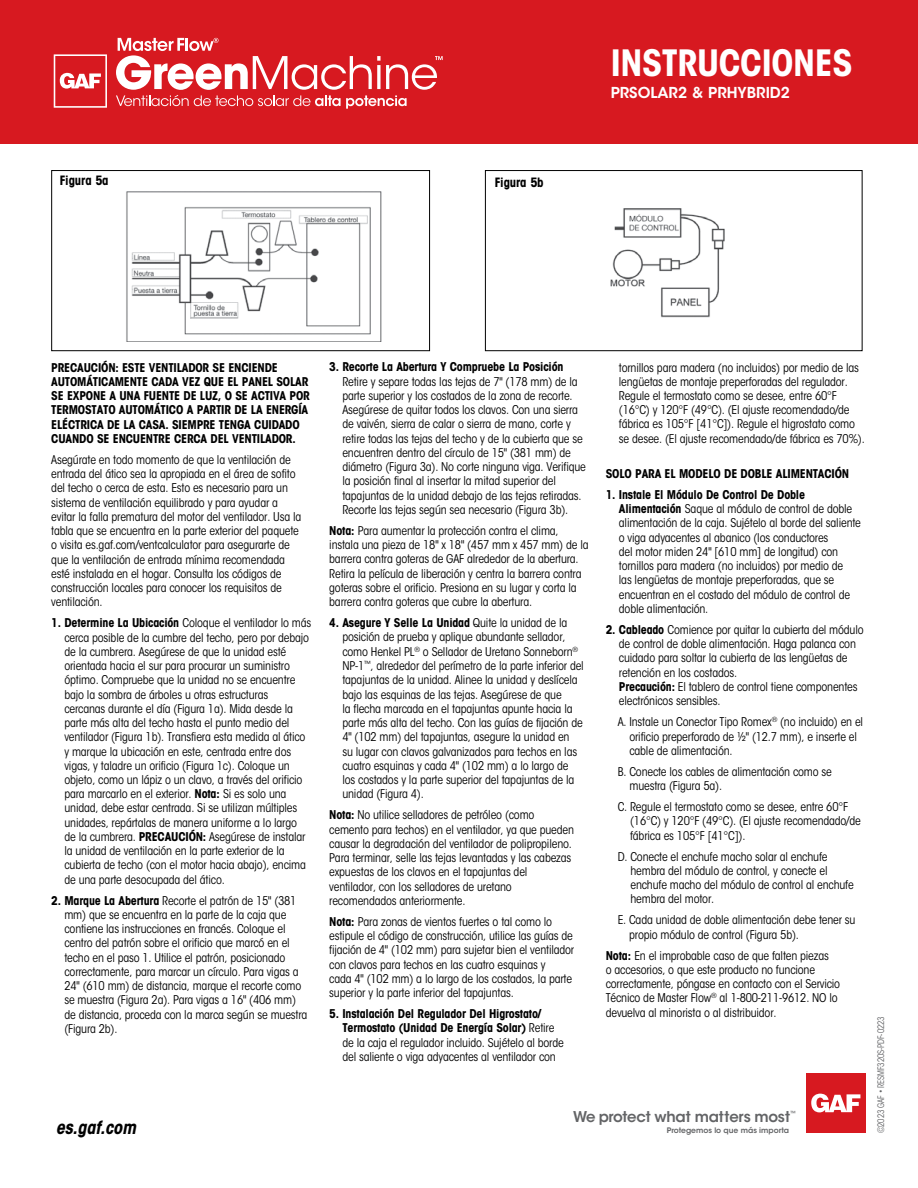
<style>
.page{position:relative;width:918px;height:1188px;background:#fff}
.page>*{position:absolute;margin:0;border:0;box-sizing:border-box;transform-origin:0 0}
.t1{font:700 condensed 36px "ITC Avant Garde Std";letter-spacing:-.01em;color:#fff}
.t2{font:italic 700 condensed 18px "ITC Avant Garde Std";color:#000}
.t3{font:600 15px "ITC Avant Garde Std";color:#fff}
.t4{font:600 14.85px "ITC Avant Garde Std";letter-spacing:-.02em;color:#636466}
.t5{font:700 condensed 12.75px "ITC Avant Garde Std";letter-spacing:-.01em;color:#000}
.t6{font:condensed 12px/14.2px "ITC Avant Garde Std";letter-spacing:-.015em;color:#000}
.t7{font:700 condensed 12px/14.2px "ITC Avant Garde Std";letter-spacing:-.015em;color:#000}
.t8{font:condensed 9px "ITC Avant Garde Std";letter-spacing:-.015em;color:#636466;scale:.93 1}
.t9{font:600 7.65px "ITC Avant Garde Std";color:#636466}
.t10{font:500 5.7px "ITC Avant Garde Std";color:#636466}
.s1{font-weight:700}
</style>
<div class="page">
<div style="left:0;top:0;width:918px;height:144px;background:#d71920"></div>
<div style="left:806px;top:1073px;width:60px;height:60px;background:#d71920"></div>
<svg style="left:811px;top:1094px;width:49px;height:19px"></svg>
<div style="left:51px;top:170px;width:379px;height:181px;border:1px solid #000"></div>
<div style="left:485px;top:170px;width:378px;height:181px;border:1px solid #000"></div>
<svg style="left:116px;top:38px;width:327px;height:71px"></svg>
<svg style="left:54px;top:54px;width:53px;height:54px"></svg>
<img style="left:126px;top:191px;width:256px;height:150px">
<img style="left:610px;top:208px;width:115px;height:110px">
<p class="t5" style="left:60px;top:172px;width:50px">Figura 5a</p>
<p class="t5" style="left:495px;top:174px;width:50px">Figura 5b</p>
<h1 class="t1" style="left:611px;top:40px;width:243px">INSTRUCCIONES</h1>
<p class="t3" style="left:611px;top:83px;width:181px">PRSOLAR2 &amp; PRHYBRID2</p>
<p class="t7" style="left:51px;top:360px;width:260px">PRECAUCIÓN: ESTE VENTILADOR SE ENCIENDE AUTOMÁTICAMENTE CADA VEZ QUE EL PANEL SOLAR SE EXPONE A UNA FUENTE DE LUZ, O SE ACTIVA POR TERMOSTATO AUTOMÁTICO A PARTIR DE LA ENERGÍA ELÉCTRICA DE LA CASA. SIEMPRE TENGA CUIDADO CUANDO SE ENCUENTRE CERCA DEL VENTILADOR.</p>
<p class="t6" style="left:51px;top:452px;width:252px">Asegúrate en todo momento de que la ventilación de entrada del ático sea la apropiada en el área de sofito del techo o cerca de esta. Esto es necesario para un sistema de ventilación equilibrado y para ayudar a evitar la falla prematura del motor del ventilador. Usa la tabla que se encuentra en la parte exterior del paquete o visita es.gaf.com/ventcalculator para asegurarte de que la ventilación de entrada mínima recomendada esté instalada en el hogar. Consulta los códigos de construcción locales para conocer los requisitos de ventilación.</p>
<p class="t6" style="left:64px;top:616px;width:248px;text-indent:-13px"><span class="s1">1. Determine La Ubicación</span> Coloque el ventilador lo más cerca posible de la cumbre del techo, pero por debajo de la cumbrera. Asegúrese de que la unidad esté orientada hacia el sur para procurar un suministro óptimo. Compruebe que la unidad no se encuentre bajo la sombra de árboles u otras estructuras cercanas durante el día (Figura 1a). Mida desde la parte más alta del techo hasta el punto medio del ventilador (Figura 1b). Transfiera esta medida al ático y marque la ubicación en este, centrada entre dos vigas, y taladre un orificio (Figura 1c). Coloque un objeto, como un lápiz o un clavo, a través del orificio para marcarlo en el exterior. <span class="s1">Nota:</span> Si es solo una unidad, debe estar centrada. Si se utilizan múltiples unidades, repártalas de manera uniforme a lo largo de la cumbrera. <span class="s1">PRECAUCIÓN:</span> Asegúrese de instalar la unidad de ventilación en la parte exterior de la cubierta de techo (con el motor hacia abajo), encima de una parte desocupada del ático.</p>
<p class="t6" style="left:64px;top:893px;width:244px;text-indent:-13px"><span class="s1">2. Marque La Abertura</span> Recorte el patrón de 15" (381 mm) que se encuentra en la parte de la caja que contiene las instrucciones en francés. Coloque el centro del patrón sobre el orificio que marcó en el techo en el paso 1. Utilice el patrón, posicionado correctamente, para marcar un círculo. Para vigas a 24" (610 mm) de distancia, marque el recorte como se muestra (Figura 2a). Para vigas a 16" (406 mm) de distancia, proceda con la marca según se muestra (Figura 2b).</p>
<h2 class="t2" style="left:56px;top:1116px;width:82px">es.gaf.com</h2>
<p class="t7" style="left:329px;top:360px;width:236px">3. Recorte La Abertura Y Compruebe La Posición</p>
<p class="t6" style="left:342px;top:374px;width:245px">Retire y separe todas las tejas de 7" (178 mm) de la parte superior y los costados de la zona de recorte.<br>Asegúrese de quitar todos los clavos. Con una sierra de vaivén, sierra de calar o sierra de mano, corte y retire todas las tejas del techo y de la cubierta que se encuentren dentro del círculo de 15" (381 mm) de diámetro (Figura 3a). No corte ninguna viga. Verifique la posición final al insertar la mitad superior del tapajuntas de la unidad debajo de las tejas retiradas.<br>Recorte las tejas según sea necesario (Figura 3b).</p>
<p class="t6" style="left:329px;top:523px;width:261px"><span class="s1">Nota:</span> Para aumentar la protección contra el clima, instala una pieza de 18" x 18" (457 mm x 457 mm) de la barrera contra goteras de GAF alrededor de la abertura.<br>Retira la película de liberación y centra la barrera contra goteras sobre el orificio. Presiona en su lugar y corta la barrera contra goteras que cubre la abertura.</p>
<p class="t6" style="left:342px;top:616px;width:243px;text-indent:-13px"><span class="s1">4. Asegure Y Selle La Unidad</span> Quite la unidad de la posición de prueba y aplique abundante sellador, como Henkel PL<sup>®</sup> o Sellador de Uretano Sonneborn<sup>® </sup>NP-1<sup>™</sup>, alrededor del perímetro de la parte inferior del tapajuntas de la unidad. Alinee la unidad y deslícela bajo las esquinas de las tejas. Asegúrese de que<br>la flecha marcada en el tapajuntas apunte hacia la parte más alta del techo. Con las guías de fijación de 4" (102 mm) del tapajuntas, asegure la unidad en<br>su lugar con clavos galvanizados para techos en las cuatro esquinas y cada 4" (102 mm) a lo largo de los costados y la parte superior del tapajuntas de la unidad (Figura 4).</p>
<p class="t6" style="left:329px;top:808px;width:246px"><span class="s1">Nota:</span> No utilice selladores de petróleo (como cemento para techos) en el ventilador, ya que pueden causar la degradación del ventilador de polipropileno.<br>Para terminar, selle las tejas levantadas y las cabezas expuestas de los clavos en el tapajuntas del ventilador, con los selladores de uretano recomendados anteriormente.</p>
<p class="t6" style="left:329px;top:914px;width:246px"><span class="s1">Nota:</span> Para zonas de vientos fuertes o tal como lo estipule el código de construcción, utilice las guías de fijación de 4" (102 mm) para sujetar bien el ventilador con clavos para techos en las cuatro esquinas y<br>cada 4" (102 mm) a lo largo de los costados, la parte superior y la parte inferior del tapajuntas.</p>
<p class="t6" style="left:342px;top:1007px;width:223px;text-indent:-13px"><span class="s1">5. Instalación Del Regulador Del Higrostato/ Termostato (Unidad De Energía Solar)</span> Retire de la caja el regulador incluido. Sujételo al borde del saliente o viga adyacentes al ventilador con</p>
<p class="t6" style="left:619px;top:360px;width:247px">tornillos para madera (no incluidos) por medio de las lengüetas de montaje preperforadas del regulador.<br>Regule el termostato como se desee, entre 60°F (16°C) y 120°F (49°C). (El ajuste recomendado/de fábrica es 105°F [41°C]). Regule el higrostato como se desee. (El ajuste recomendado/de fábrica es 70%).</p>
<p class="t7" style="left:606px;top:466px;width:245px">SOLO PARA EL MODELO DE DOBLE ALIMENTACIÓN</p>
<p class="t6" style="left:619px;top:488px;width:244px;text-indent:-13px"><span class="s1">1. Instale El Módulo De Control De Doble Alimentación</span> Saque al módulo de control de doble alimentación de la caja. Sujételo al borde del saliente o viga adyacentes al abanico (los conductores<br>del motor miden 24" [610 mm] de longitud) con tornillos para madera (no incluidos) por medio de<br>las lengüetas de montaje preperforadas, que se encuentran en el costado del módulo de control de doble alimentación.</p>
<p class="t6" style="left:619px;top:623px;width:246px;text-indent:-13px"><span class="s1">2. Cableado</span> Comience por quitar la cubierta del módulo de control de doble alimentación. Haga palanca con cuidado para soltar la cubierta de las lengüetas de retención en los costados.<br><span class="s1">Precaución:</span> El tablero de control tiene componentes electrónicos sensibles.</p>
<p class="t6" style="left:629px;top:715px;width:235px;text-indent:-12px">A. Instale un Conector Tipo Romex<sup>®</sup> (no incluido) en el orificio preperforado de ½" (12.7 mm), e inserte el cable de alimentación.</p>
<p class="t6" style="left:629px;top:764px;width:204px;text-indent:-12px">B. Conecte los cables de alimentación como se muestra (Figura 5a).</p>
<p class="t6" style="left:630px;top:800px;width:232px;text-indent:-12px">C. Regule el termostato como se desee, entre 60°F (16°C) y 120°F (49°C). (El ajuste recomendado/de fábrica es 105°F [41°C]).</p>
<p class="t6" style="left:630px;top:849px;width:225px;text-indent:-13px">D. Conecte el enchufe macho solar al enchufe hembra del módulo de control, y conecte el enchufe macho del módulo de control al enchufe hembra del motor.</p>
<p class="t6" style="left:629px;top:913px;width:228px;text-indent:-11px">E. Cada unidad de doble alimentación debe tener su propio módulo de control (Figura 5b).</p>
<p class="t6" style="left:606px;top:948px;width:236px"><span class="s1">Nota:</span> En el improbable caso de que falten piezas<br>o accesorios, o que este producto no funcione correctamente, póngase en contacto con el Servicio Técnico de Master Flow<sup>®</sup> al 1-800-211-9612. NO lo devuelva al minorista o al distribuidor.</p>
<p class="t4" style="left:573px;top:1107px;width:218px">We protect what matters most</p>
<p class="t10" style="left:790px;top:1109px;width:7px">™</p>
<p class="t9" style="left:667px;top:1126px;width:124px">Protegemos lo que más importa</p>
<p class="t8" style="left:876px;top:1133px;width:127px;rotate:-90deg">©2023 GAF • RESMF320S-PDF-0223</p>
</div>
